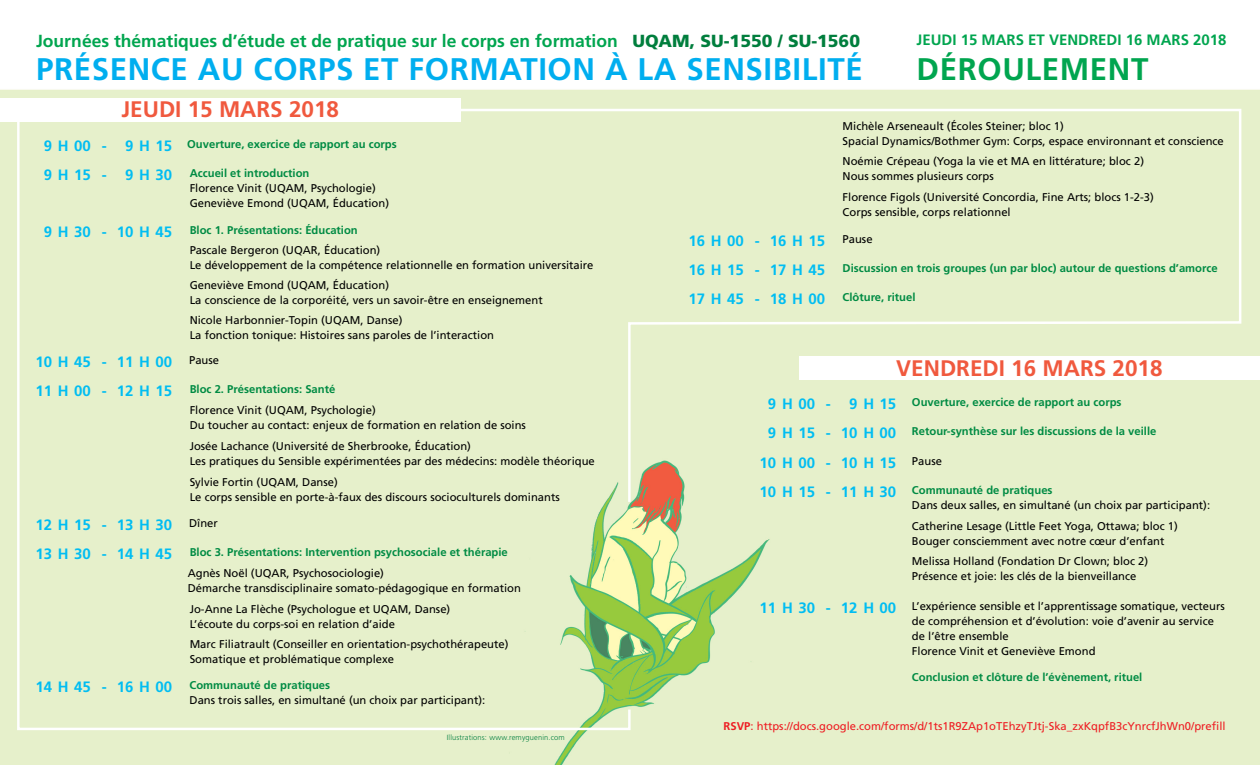
<style>
.page{position:relative;width:1260px;height:765px;background:#fff}
.page>*{position:absolute;margin:0;border:0;box-sizing:border-box;transform-origin:0 0}
.t1{font:700 31.25px "Frutiger";letter-spacing:.02em;color:#00aeef}
.t2{font:700 31.25px "Frutiger";letter-spacing:.02em;color:#00a54f}
.t3{font:700 22.5px "Frutiger";color:#f0593e}
.t4{font:700 17.5px "Frutiger";color:#00a54f}
.t5{font:700 15px "Frutiger";color:#01bdf2}
.t6{font:700 15px "Frutiger";color:#00a54f}
.t7{font:700 15px "Frutiger";letter-spacing:.18em;color:#01bdf2}
.t8{font:11.25px "Frutiger";color:#000}
.t9{font:700 11.25px "Frutiger";color:#008b43}
.t10{font:11.25px "Frutiger";color:#ee1d23}
.t11{font:300 7.5px "Frutiger";letter-spacing:.02em;color:#007e3d}
.s1{font-weight:900;color:#007e3d}
.s2{font-weight:700}
</style>
<div class="page">
<div style="left:0;top:89px;width:1260px;height:676px;background:#e6f0cb"></div>
<div style="left:799px;top:357px;width:461px;height:23px;background:#fff"></div>
<div style="left:0;top:98px;width:461px;height:23px;background:#fff"></div>
<div style="left:16px;top:108px;width:1227px;height:623px;background:#e6f0cb"></div>
<p class="t4" style="left:36px;top:31px;width:826px">Journées thématiques d’étude et de pratique sur le corps en formation <span class="s1">UQAM, SU-1550 / SU-1560</span></p>
<p class="t6" style="left:917px;top:31px;width:312px">JEUDI 15 MARS ET VENDREDI 16 MARS 2018</p>
<p class="t1" style="left:36px;top:51px;width:828px">PRÉSENCE AU CORPS ET FORMATION À LA SENSIBILITÉ</p>
<p class="t2" style="left:917px;top:51px;width:233px">DÉROULEMENT</p>
<p class="t3" style="left:122px;top:96px;width:219px">JEUDI 15 MARS 2018</p>
<p class="t5" style="left:44px;top:137px;width:130px">9H00 - 9H 15</p>
<p class="t9" style="left:187px;top:137px;width:211px">Ouverture, exercice de rapport au corps</p>
<p class="t5" style="left:44px;top:166px;width:130px">9H15 - 9H 30</p>
<p class="t9" style="left:190px;top:167px;width:121px">Accueil et introduction</p>
<p class="t8" style="left:190px;top:182px;width:188px">Florence Vinit (UQAM, Psychologie)</p>
<p class="t8" style="left:190px;top:197px;width:201px">Geneviève Emond (UQAM, Éducation)</p>
<p class="t7" style="left:44px;top:223px;width:130px">9H30 - 10H 45</p>
<p class="t9" style="left:190px;top:223px;width:170px">Bloc 1. Présentations: Éducation</p>
<p class="t8" style="left:190px;top:244px;width:192px">Pascale Bergeron (UQAR, Éducation)</p>
<p class="t8" style="left:190px;top:259px;width:405px">Le développement de la compétence relationnelle en formation universitaire</p>
<p class="t8" style="left:190px;top:279px;width:201px">Geneviève Emond (UQAM, Éducation)</p>
<p class="t8" style="left:190px;top:294px;width:355px">La conscience de la corporéité, vers un savoir-être en enseignement</p>
<p class="t8" style="left:190px;top:314px;width:214px">Nicole Harbonnier-Topin (UQAM, Danse)</p>
<p class="t8" style="left:190px;top:329px;width:306px">La fonction tonique: Histoires sans paroles de l’interaction</p>
<p class="t5" style="left:35px;top:353px;width:138px">10H45 - 11H 00</p>
<p class="t8" style="left:189px;top:354px;width:32px">Pause</p>
<p class="t5" style="left:35px;top:382px;width:138px">11H00 - 12H 15</p>
<p class="t9" style="left:190px;top:383px;width:147px">Bloc 2. Présentations: Santé</p>
<p class="t8" style="left:190px;top:403px;width:188px">Florence Vinit (UQAM, Psychologie)</p>
<p class="t8" style="left:190px;top:418px;width:338px">Du toucher au contact: enjeux de formation en relation de soins</p>
<p class="t8" style="left:190px;top:439px;width:283px">Josée Lachance (Université de Sherbrooke, Éducation)</p>
<p class="t8" style="left:190px;top:454px;width:407px">Les pratiques du Sensible expérimentées par des médecins: modèle théorique</p>
<p class="t8" style="left:190px;top:475px;width:150px">Sylvie Fortin (UQAM, Danse)</p>
<p class="t8" style="left:190px;top:490px;width:372px">Le corps sensible en porte-à-faux des discours socioculturels dominants</p>
<p class="t5" style="left:35px;top:516px;width:57px">12 H 15</p>
<p class="t8" style="left:189px;top:517px;width:30px">Dîner</p>
<p class="t5" style="left:102px;top:516px;width:72px">- 13 H 30</p>
<p class="t5" style="left:35px;top:545px;width:138px">13H30 - 14H 45</p>
<p class="t9" style="left:190px;top:546px;width:320px">Bloc 3. Présentations: Intervention psychosociale et thérapie</p>
<p class="t8" style="left:188px;top:567px;width:198px">Agnès Noël (UQAR, Psychosociologie)</p>
<p class="t8" style="left:188px;top:582px;width:335px">Démarche transdisciplinaire somato-pédagogique en formation</p>
<p class="t8" style="left:190px;top:602px;width:262px">Jo-Anne La Flèche (Psychologue et UQAM, Danse)</p>
<p class="t8" style="left:190px;top:617px;width:207px">L’écoute du corps-soi en relation d’aide</p>
<p class="t8" style="left:190px;top:637px;width:320px">Marc Filiatrault (Conseiller en orientation-psychothérapeute)</p>
<p class="t8" style="left:190px;top:652px;width:206px">Somatique et problématique complexe</p>
<p class="t5" style="left:35px;top:678px;width:138px">14H45 - 16H 00</p>
<p class="t9" style="left:190px;top:679px;width:142px">Communauté de pratiques</p>
<p class="t8" style="left:190px;top:694px;width:297px">Dans trois salles, en simultané (un choix par participant):</p>
<p class="t11" style="left:447px;top:734px;width:120px">Illustrations: www.remyguenin.com</p>
<p class="t8" style="left:843px;top:120px;width:223px">Michèle Arseneault (Écoles Steiner; bloc 1)</p>
<p class="t8" style="left:843px;top:135px;width:383px">Spacial Dynamics/Bothmer Gym: Corps, espace environnant et conscience</p>
<p class="t8" style="left:843px;top:155px;width:303px">Noémie Crépeau (Yoga la vie et MA en littérature; bloc 2)</p>
<p class="t8" style="left:843px;top:170px;width:153px">Nous sommes plusieurs corps</p>
<p class="t8" style="left:843px;top:190px;width:313px">Florence Figols (Université Concordia, Fine Arts; blocs 1-2-3)</p>
<p class="t8" style="left:843px;top:205px;width:170px">Corps sensible, corps relationnel</p>
<p class="t5" style="left:688px;top:232px;width:138px">16H00 - 16H 15</p>
<p class="t8" style="left:843px;top:233px;width:32px">Pause</p>
<p class="t5" style="left:688px;top:261px;width:138px">16H15 - 17H 45</p>
<p class="t5" style="left:688px;top:290px;width:138px">17H45 - 18H 00</p>
<p class="t9" style="left:843px;top:262px;width:377px">Discussion en trois groupes (un par bloc) autour de questions d’amorce</p>
<p class="t9" style="left:843px;top:291px;width:74px">Clôture, rituel</p>
<p class="t3" style="left:896px;top:355px;width:268px">VENDREDI 16 MARS 2018</p>
<p class="t5" style="left:768px;top:395px;width:130px">9H00 - 9H 15</p>
<p class="t7" style="left:768px;top:424px;width:130px">9H15 - 10H 00</p>
<p class="t5" style="left:760px;top:454px;width:138px">10H00 - 10H 15</p>
<p class="t5" style="left:760px;top:483px;width:138px">10H15 - 11H 30</p>
<p class="t9" style="left:912px;top:396px;width:211px">Ouverture, exercice de rapport au corps</p>
<p class="t9" style="left:912px;top:425px;width:246px">Retour-synthèse sur les discussions de la veille</p>
<p class="t8" style="left:912px;top:454px;width:32px">Pause</p>
<p class="t9" style="left:912px;top:483px;width:142px">Communauté de pratiques</p>
<p class="t8" style="left:912px;top:498px;width:300px">Dans deux salles, en simultané (un choix par participant):</p>
<p class="t8" style="left:912px;top:519px;width:267px">Catherine Lesage (Little Feet Yoga, Ottawa; bloc 1)</p>
<p class="t8" style="left:912px;top:534px;width:254px">Bouger consciemment avec notre cœur d’enfant</p>
<p class="t8" style="left:912px;top:555px;width:238px">Melissa Holland (Fondation Dr Clown; bloc 2)</p>
<p class="t8" style="left:912px;top:570px;width:226px">Présence et joie: les clés de la bienveillance</p>
<p class="t5" style="left:760px;top:599px;width:138px">11H30 - 12H 00</p>
<p class="t8" style="left:912px;top:599px;width:314px">L’expérience sensible et l’apprentissage somatique, vecteurs</p>
<p class="t8" style="left:912px;top:614px;width:303px">de compréhension et d’évolution: voie d’avenir au service</p>
<p class="t8" style="left:912px;top:629px;width:98px">de l’être ensemble</p>
<p class="t8" style="left:912px;top:644px;width:185px">Florence Vinit et Geneviève Emond</p>
<p class="t9" style="left:912px;top:670px;width:232px">Conclusion et clôture de l’évènement, rituel</p>
<p class="t10" style="left:724px;top:720px;width:503px"><span class="s2">RSVP</span>: https://docs.google.com/forms/d/1ts1R9ZAp1oTEhzyTJtj-Ska_zxKqpfB3cYnrcfJhWn0/prefill</p>
</div>
